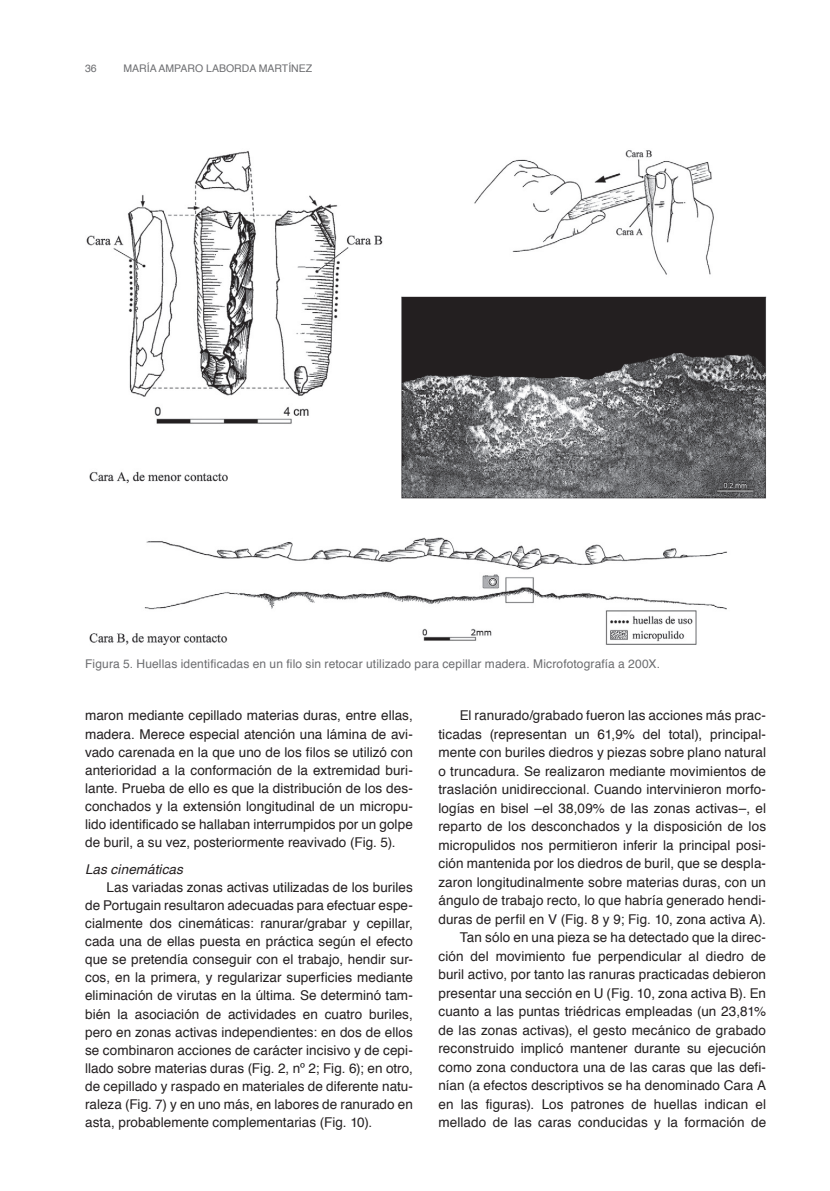
<style>
.page{position:relative;width:830px;height:1191px;background:#fff}
.page>*{position:absolute;margin:0;border:0;box-sizing:border-box;transform-origin:0 0}
.t1{font:13.5px/18.5px "Helvetica";letter-spacing:.01em;color:#231f20;text-align:justify}
.t2{font:italic 13.5px "Helvetica";letter-spacing:.005em;color:#231f20}
.t3{font:12px "Helvetica";letter-spacing:.01em;color:#6c6d70}
.t4{font:10.5px "Helvetica";color:#6c6d70}
</style>
<div class="page">
<img style="left:86px;top:150px;width:679px;height:495px">
<p class="t4" style="left:85px;top:64px;width:13px">36</p>
<p class="t4" style="left:123px;top:64px;width:190px">MARÍA AMPARO LABORDA MARTÍNEZ</p>
<p class="t3" style="left:85px;top:658px;width:576px">Figura 5. Huellas identificadas en un filo sin retocar utilizado para cepillar madera. Microfotografía a 200X.</p>
<p class="t1" style="left:85px;top:707px;width:329px">maron mediante cepillado materias duras, entre ellas, madera. Merece especial atención una lámina de avi&shy;vado carenada en la que uno de los filos se utilizó con anterioridad a la conformación de la extremidad buri&shy;lante. Prueba de ello es que la distribución de los des&shy;conchados y la extensión longitudinal de un micropu&shy;lido identificado se hallaban interrumpidos por un golpe de buril, a su vez, posteriormente reavivado (Fig. 5).</p>
<p class="t2" style="left:85px;top:863px;width:99px">Las cinemáticas</p>
<p class="t1" style="left:85px;top:879px;width:329px;text-indent:21px">Las variadas zonas activas utilizadas de los buriles de Portugain resultaron adecuadas para efectuar espe&shy;cialmente dos cinemáticas: ranurar/grabar y cepillar, cada una de ellas puesta en práctica según el efecto que se pretendía conseguir con el trabajo, hendir sur&shy;cos, en la primera, y regularizar superficies mediante eliminación de virutas en la última. Se determinó tam&shy;bién la asociación de actividades en cuatro buriles, pero en zonas activas independientes: en dos de ellos se combinaron acciones de carácter incisivo y de cepi&shy;llado sobre materias duras (Fig. 2, nº 2; Fig. 6); en otro, de cepillado y raspado en materiales de diferente natu&shy;raleza (Fig. 7) y en uno más, en labores de ranurado en asta, probablemente complementarias (Fig. 10).</p>
<p class="t1" style="left:438px;top:707px;width:329px;text-align:right">El ranurado/grabado fueron las acciones más prac&shy;ticadas (representan un 61,9% del total), principal&shy;mente con buriles diedros y piezas sobre plano natural o truncadura. Se realizaron mediante movimientos de traslación unidireccional. Cuando intervinieron morfo&shy;logías en bisel –el 38,09% de las zonas activas–, el reparto de los desconchados y la disposición de los micropulidos nos permitieron inferir la principal posi&shy;ción mantenida por los diedros de buril, que se despla&shy;zaron longitudinalmente sobre materias duras, con un ángulo de trabajo recto, lo que habría generado hendi&shy;duras de perfil en V (Fig. 8 y 9; Fig. 10, zona activa A).<br>Tan sólo en una pieza se ha detectado que la direc&shy;ción del movimiento fue perpendicular al diedro de buril activo, por tanto las ranuras practicadas debieron presentar una sección en U (Fig. 10, zona activa B). En cuanto a las puntas triédricas empleadas (un 23,81% de las zonas activas), el gesto mecánico de grabado reconstruido implicó mantener durante su ejecución como zona conductora una de las caras que las defi&shy;nían (a efectos descriptivos se ha denominado Cara A en las figuras). Los patrones de huellas indican el mellado de las caras conducidas y la formación de</p>
</div>
